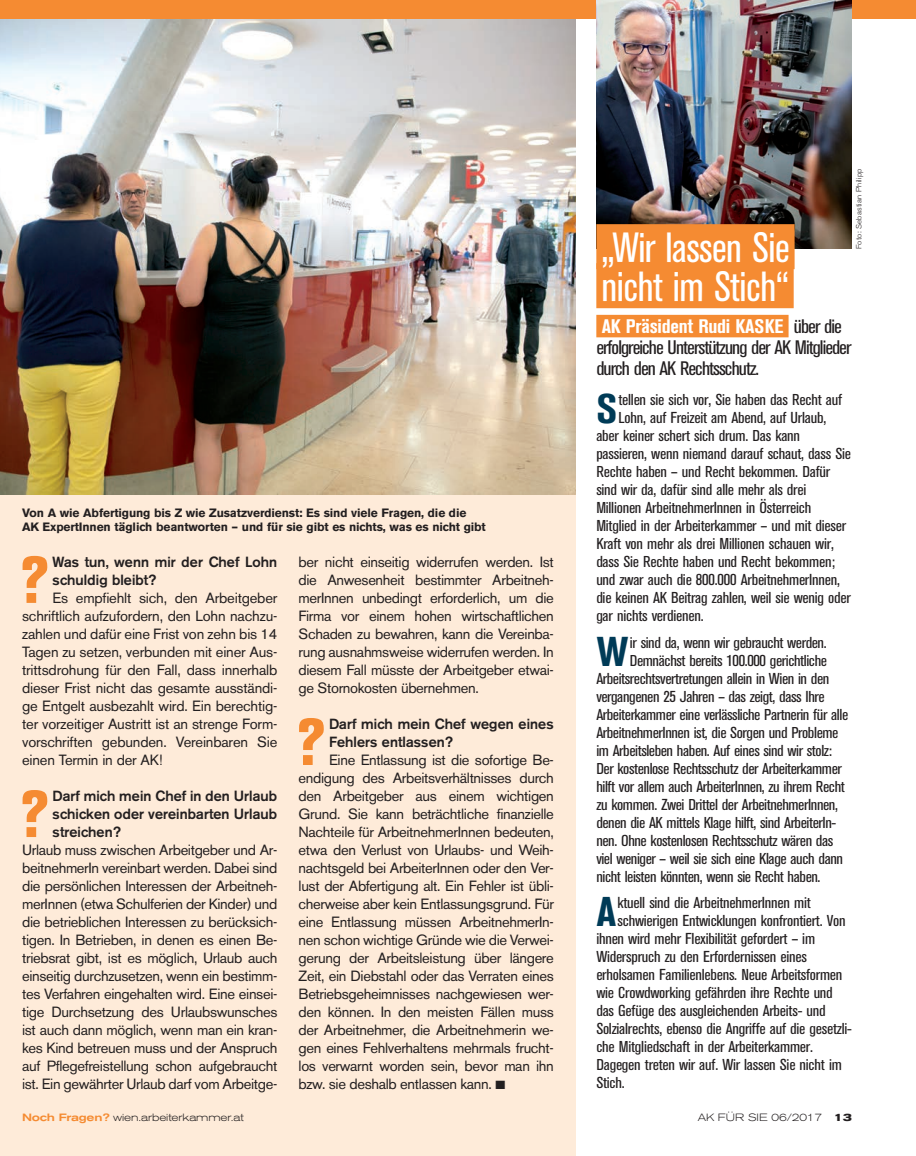
<style>
.page{position:relative;width:916px;height:1156px;background:#fff}
.page>*{position:absolute;margin:0;border:0;box-sizing:border-box;transform-origin:0 0}
.t1{font:900 condensed 65.55px "AK11";color:#f58b32}
.t2{font:condensed 42px/39px "AK11";color:#fff}
.t3{font:700 condensed 41.25px "AK11";color:#003b57;scale:1.1 1}
.t4{font:condensed 19.5px/21px "AK11";letter-spacing:-.03em;color:#231f20;scale:1.1 1}
.t5{font:condensed 15.75px "AK11";color:#231f20;scale:1.1 1}
.t6{font:14.7px/18px "AK11";letter-spacing:-.01em;color:#231f20;text-align:justify}
.t7{font:500 14.7px/18px "AK11";color:#231f20}
.t8{font:700 12px/14.2px "AK11";color:#231f20}
.t9{font:300 expanded 10.5px "AK11";color:#231f20}
.t10{font:300 7.5px "AK11";letter-spacing:.02em;color:#231f20;scale:1.1 1}
.s1{font-weight:700;color:#fff}
.s2{font-weight:500;color:#f58b32}
.s3{font-weight:700}
</style>
<div class="page">
<div style="left:1px;top:0;width:915px;height:19px;background:#f58b32"></div>
<div style="left:0;top:19px;width:575px;height:1136px;background:#feebd9"></div>
<img style="left:1px;top:19px;width:574px;height:476px">
<img style="left:596px;top:0;width:255px;height:249px">
<div style="left:596px;top:224px;width:198px;height:45px;background:#f58b32"></div>
<div style="left:596px;top:263px;width:197px;height:45px;background:#f58b32"></div>
<div style="left:596px;top:315px;width:192px;height:22px;background:#f58b32"></div>
<svg style="left:0;top:0;width:1px;height:19px"></svg>
<p class="t8" style="left:22px;top:505px;width:465px">Von A wie Abfertigung bis Z wie Zusatzverdienst: Es sind viele Fragen, die die<br>AK ExpertInnen täglich beantworten – und für sie gibt es nichts, was es nicht gibt</p>
<h1 class="t1" style="left:17px;top:541px;width:34px">?</h1>
<p class="t7" style="left:53px;top:552px;width:226px">Was tun, wenn mir der Chef Lohn schuldig bleibt?</p>
<p class="t6" style="left:22px;top:589px;width:257px;text-indent:30px">Es empfiehlt sich, den Arbeitgeber schriftlich aufzufordern, den Lohn nachzu&shy;zahlen und dafür eine Frist von zehn bis 14<br>Tagen zu setzen, verbunden mit einer Aus&shy;trittsdrohung für den Fall, dass innerhalb dieser Frist nicht das gesamte ausständi&shy;ge Entgelt ausbezahlt wird. Ein berechtig&shy;ter vorzeitiger Austritt ist an strenge Form&shy;vorschriften gebunden. Vereinbaren Sie einen Termin in der AK!</p>
<h1 class="t1" style="left:17px;top:775px;width:34px">?</h1>
<p class="t7" style="left:53px;top:786px;width:226px;text-align:justify">Darf mich mein Chef in den Urlaub schicken oder vereinbarten Urlaub streichen?</p>
<p class="t6" style="left:22px;top:841px;width:257px">Urlaub muss zwischen Arbeitgeber und Ar&shy;beitnehmerIn vereinbart werden. Dabei sind die persönlichen Interessen der Arbeitneh&shy;merInnen (etwa Schulferien der Kinder) und die betrieblichen Interessen zu berücksich&shy;tigen. In Betrieben, in denen es einen Be&shy;triebsrat gibt, ist es möglich, Urlaub auch einseitig durchzusetzen, wenn ein bestimm&shy;tes Verfahren eingehalten wird. Eine einsei&shy;tige Durchsetzung des Urlaubswunsches ist auch dann möglich, wenn man ein kran&shy;kes Kind betreuen muss und der Anspruch auf Pflegefreistellung schon aufgebraucht ist. Ein gewährter Urlaub darf vom Arbeitge-</p>
<p class="t6" style="left:298px;top:553px;width:257px">ber nicht einseitig widerrufen werden. Ist die Anwesenheit bestimmter Arbeitneh&shy;merInnen unbedingt erforderlich, um die Firma vor einem hohen wirtschaftlichen Schaden zu bewahren, kann die Vereinba&shy;rung ausnahmsweise widerrufen werden. In diesem Fall müsste der Arbeitgeber etwai&shy;ge Stornokosten übernehmen.</p>
<h1 class="t1" style="left:294px;top:703px;width:34px">?</h1>
<p class="t7" style="left:329px;top:714px;width:226px">Darf mich mein Chef wegen eines<br>Fehlers entlassen?</p>
<p class="t6" style="left:298px;top:751px;width:257px;text-indent:30px">Eine Entlassung ist die sofortige Be&shy;endigung des Arbeitsverhältnisses durch den Arbeitgeber aus einem wichtigen Grund. Sie kann beträchtliche finanzielle Nachteile für ArbeitnehmerInnen bedeuten, etwa den Verlust von Urlaubs- und Weih&shy;nachtsgeld bei ArbeiterInnen oder den Ver&shy;lust der Abfertigung alt. Ein Fehler ist übli&shy;cherweise aber kein Entlassungsgrund. Für eine Entlassung müssen ArbeitnehmerIn&shy;nen schon wichtige Gründe wie die Verwei&shy;gerung der Arbeitsleistung über längere Zeit, ein Diebstahl oder das Verraten eines Betriebsgeheimnisses nachgewiesen wer&shy;den können. In den meisten Fällen muss der Arbeitnehmer, die Arbeitnehmerin we&shy;gen eines Fehlverhaltens mehrmals frucht&shy;los verwarnt worden sein, bevor man ihn bzw. sie deshalb entlassen kann. ■</p>
<p class="t10" style="left:854px;top:249px;width:75px;rotate:-90deg">Foto: Sebastian Philipp</p>
<h2 class="t2" style="left:601px;top:228px;width:189px">„Wir lassen Sie nicht im Stich“</h2>
<h3 class="t4" style="left:596px;top:315px;width:233px"><span class="s1">AK Präsident Rudi KASKE</span> über die erfolgreiche Unterstützung der AK Mitglieder durch den AK Rechtsschutz.</h3>
<h3 class="t3" style="left:596px;top:384px;width:20px">S</h3>
<p class="t5" style="left:618px;top:390px;width:205px">tellen sie sich vor, Sie haben das Recht auf</p>
<p class="t5" style="left:618px;top:408px;width:190px">Lohn, auf Freizeit am Abend, auf Urlaub,</p>
<p class="t5" style="left:596px;top:426px;width:187px">aber keiner schert sich drum. Das kann</p>
<p class="t5" style="left:596px;top:444px;width:233px">passieren, wenn niemand darauf schaut, dass Sie</p>
<p class="t5" style="left:596px;top:462px;width:214px">Rechte haben – und Recht bekommen. Dafür</p>
<p class="t5" style="left:596px;top:480px;width:192px">sind wir da, dafür sind alle mehr als drei</p>
<p class="t5" style="left:596px;top:498px;width:197px">Millionen ArbeitnehmerInnen in Österreich</p>
<p class="t5" style="left:596px;top:516px;width:228px">Mitglied in der Arbeiterkammer – und mit dieser</p>
<p class="t5" style="left:596px;top:534px;width:217px">Kraft von mehr als drei Millionen schauen wir,</p>
<p class="t5" style="left:596px;top:552px;width:218px">dass Sie Rechte haben und Recht bekommen;</p>
<p class="t5" style="left:596px;top:570px;width:223px">und zwar auch die 800.000 ArbeitnehmerInnen,</p>
<p class="t5" style="left:596px;top:588px;width:233px">die keinen AK Beitrag zahlen, weil sie wenig oder</p>
<p class="t5" style="left:596px;top:606px;width:99px">gar nichts verdienen.</p>
<h3 class="t3" style="left:596px;top:627px;width:30px">W</h3>
<p class="t5" style="left:630px;top:633px;width:180px">ir sind da, wenn wir gebraucht werden.</p>
<p class="t5" style="left:630px;top:651px;width:180px">Demnächst bereits 100.000 gerichtliche</p>
<p class="t5" style="left:596px;top:669px;width:213px">Arbeitsrechtsvertretungen allein in Wien in den</p>
<p class="t5" style="left:596px;top:687px;width:209px">vergangenen 25 Jahren – das zeigt, dass Ihre</p>
<p class="t5" style="left:596px;top:705px;width:230px">Arbeiterkammer eine verlässliche Partnerin für alle</p>
<p class="t5" style="left:596px;top:723px;width:221px">ArbeitnehmerInnen ist, die Sorgen und Probleme</p>
<p class="t5" style="left:596px;top:741px;width:216px">im Arbeitsleben haben. Auf eines sind wir stolz:</p>
<p class="t5" style="left:596px;top:759px;width:224px">Der kostenlose Rechtsschutz der Arbeiterkammer</p>
<p class="t5" style="left:596px;top:777px;width:227px">hilft vor allem auch ArbeiterInnen, zu ihrem Recht</p>
<p class="t5" style="left:596px;top:795px;width:221px">zu kommen. Zwei Drittel der ArbeitnehmerInnen,</p>
<p class="t5" style="left:596px;top:813px;width:219px">denen die AK mittels Klage hilft, sind ArbeiterIn-</p>
<p class="t5" style="left:596px;top:831px;width:217px">nen. Ohne kostenlosen Rechtsschutz wären das</p>
<p class="t5" style="left:596px;top:849px;width:226px">viel weniger – weil sie sich eine Klage auch dann</p>
<p class="t5" style="left:596px;top:867px;width:205px">nicht leisten könnten, wenn sie Recht haben.</p>
<h3 class="t3" style="left:596px;top:887px;width:19px">A</h3>
<p class="t5" style="left:617px;top:893px;width:177px">ktuell sind die ArbeitnehmerInnen mit</p>
<p class="t5" style="left:617px;top:911px;width:209px">schwierigen Entwicklungen konfrontiert. Von</p>
<p class="t5" style="left:596px;top:929px;width:200px">ihnen wird mehr Flexibilität gefordert – im</p>
<p class="t5" style="left:596px;top:947px;width:193px">Widerspruch zu den Erfordernissen eines</p>
<p class="t5" style="left:596px;top:965px;width:225px">erholsamen Familienlebens. Neue Arbeitsformen</p>
<p class="t5" style="left:596px;top:983px;width:216px">wie Crowdworking gefährden ihre Rechte und</p>
<p class="t5" style="left:596px;top:1001px;width:210px">das Gefüge des ausgleichenden Arbeits- und</p>
<p class="t5" style="left:596px;top:1019px;width:233px">Solzialrechts, ebenso die Angriffe auf die gesetzli-</p>
<p class="t5" style="left:596px;top:1037px;width:198px">che Mitgliedschaft in der Arbeiterkammer.</p>
<p class="t5" style="left:596px;top:1055px;width:224px">Dagegen treten wir auf. Wir lassen Sie nicht im</p>
<p class="t5" style="left:596px;top:1073px;width:27px">Stich.</p>
<p class="t9" style="left:22px;top:1111px;width:223px"><span class="s2">Noch Fragen?</span> wien.arbeiterkammer.at</p>
<p class="t9" style="left:698px;top:1111px;width:155px">AK FÜR SIE 06/2017 <span class="s3">13</span></p>
</div>
